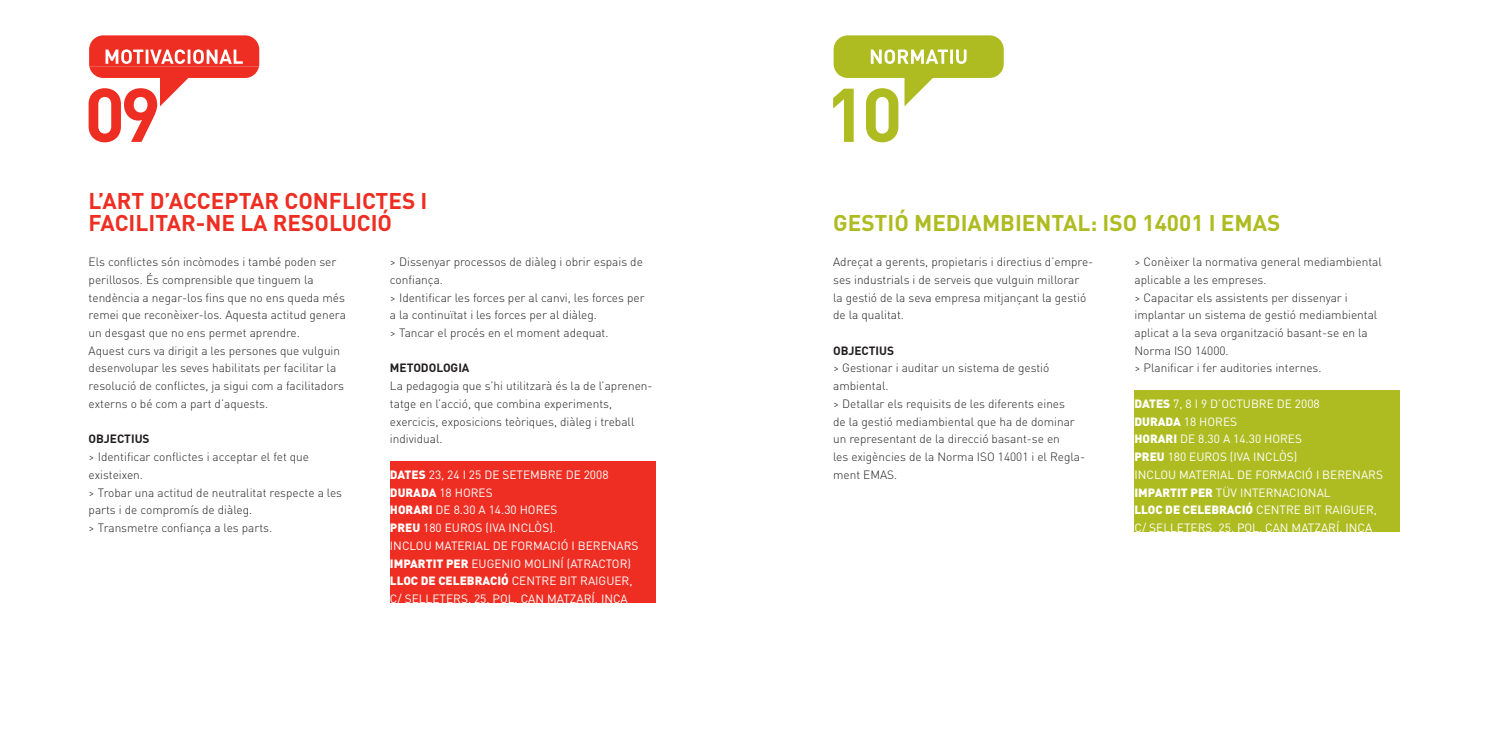
<style>
.page{position:relative;width:1489px;height:745px;background:#fff}
.page>*{position:absolute;margin:0;border:0;box-sizing:border-box;transform-origin:0 0}
.t1{font:700 74.75px "DIN";color:#aebc21}
.t2{font:700 74.75px "DIN";color:#ee2e22}
.t3{font:700 22.5px/21.2px "DIN";color:#ee2e22}
.t4{font:700 22.5px "DIN";color:#aebc21}
.t5{font:300 11.88px/17.8px "DIN";color:#231f20}
.t6{font:11.88px/17.8px "DIN";color:#fff}
.t7{font:700 11.88px "DIN";color:#231f20}
.s1{font-weight:900}
</style>
<div class="page">
<div style="left:390px;top:461px;width:266px;height:141px;background:#ee2e22"></div>
<div style="left:1134px;top:390px;width:266px;height:141px;background:#aebc21"></div>
<svg style="left:833px;top:35px;width:170px;height:71px"></svg>
<svg style="left:89px;top:35px;width:170px;height:71px"></svg>
<h1 class="t2" style="left:84px;top:66px;width:78px">09</h1>
<h2 class="t3" style="left:89px;top:189px;width:340px">L’ART D’ACCEPTAR CONFLICTES I<br>FACILITAR-NE LA RESOLUCIÓ</h2>
<p class="t5" style="left:89px;top:252px;width:259px">Els conflictes són incòmodes i també poden ser perillosos. És comprensible que tinguem la tendència a negar-los fins que no ens queda més remei que reconèixer-los. Aquesta actitud genera un desgast que no ens permet aprendre.<br>Aquest curs va dirigit a les persones que vulguin desenvolupar les seves habilitats per facilitar la resolució de conflictes, ja sigui com a facilitadors externs o bé com a part d’aquests.</p>
<p class="t7" style="left:89px;top:431px;width:62px">OBJECTIUS</p>
<p class="t5" style="left:89px;top:447px;width:255px">&gt; Identificar conflictes i acceptar el fet que existeixen.<br>&gt; Trobar una actitud de neutralitat respecte a les parts i de compromís de diàleg.<br>&gt; Transmetre confiança a les parts.</p>
<p class="t5" style="left:390px;top:252px;width:256px">&gt; Dissenyar processos de diàleg i obrir espais de confiança.<br>&gt; Identificar les forces per al canvi, les forces per a la continuïtat i les forces per al diàleg.<br>&gt; Tancar el procés en el moment adequat.</p>
<p class="t7" style="left:390px;top:360px;width:81px">METODOLOGIA</p>
<p class="t5" style="left:390px;top:377px;width:264px">La pedagogia que s’hi utilitzarà és la de l’aprenen&shy;tatge en l’acció, que combina experiments, exercicis, exposicions teòriques, diàleg i treball individual.</p>
<p class="t6" style="left:390px;top:465px;width:250px"><span class="s1">DATES</span> 23, 24 I 25 DE SETEMBRE DE 2008<br><span class="s1">DURADA</span> 18 HORES<br><span class="s1">HORARI</span> DE 8.30 A 14.30 HORES<br><span class="s1">PREU</span> 180 EUROS (IVA INCLÒS).<br>INCLOU MATERIAL DE FORMACIÓ I BERENARS<br><span class="s1">IMPARTIT PER</span> EUGENIO MOLINÍ (ATRACTOR)<br><span class="s1">LLOC DE CELEBRACIÓ</span> CENTRE BIT RAIGUER,<br>C/ SELLETERS, 25, POL. CAN MATZARÍ, INCA</p>
<h1 class="t1" style="left:825px;top:66px;width:79px">10</h1>
<h2 class="t4" style="left:833px;top:207px;width:449px">GESTIÓ MEDIAMBIENTAL: ISO 14001 I EMAS</h2>
<p class="t5" style="left:833px;top:252px;width:262px">Adreçat a gerents, propietaris i directius d’empre&shy;ses industrials i de serveis que vulguin millorar<br>la gestió de la seva empresa mitjançant la gestió de la qualitat.</p>
<p class="t7" style="left:833px;top:342px;width:62px">OBJECTIUS</p>
<p class="t5" style="left:833px;top:359px;width:253px">&gt; Gestionar i auditar un sistema de gestió ambiental.<br>&gt; Detallar els requisits de les diferents eines<br>de la gestió mediambiental que ha de dominar un representant de la direcció basant-se en<br>les exigències de la Norma ISO 14001 i el Regla&shy;ment EMAS.</p>
<p class="t5" style="left:1134px;top:252px;width:249px">&gt; Conèixer la normativa general mediambiental aplicable a les empreses.<br>&gt; Capacitar els assistents per dissenyar i implantar un sistema de gestió mediambiental aplicat a la seva organització basant-se en la Norma ISO 14000.<br>&gt; Planificar i fer auditories internes.</p>
<p class="t6" style="left:1134px;top:394px;width:250px"><span class="s1">DATES</span> 7, 8 I 9 D’OCTUBRE DE 2008<br><span class="s1">DURADA</span> 18 HORES<br><span class="s1">HORARI</span> DE 8.30 A 14.30 HORES<br><span class="s1">PREU</span> 180 EUROS (IVA INCLÒS)<br>INCLOU MATERIAL DE FORMACIÓ I BERENARS<br><span class="s1">IMPARTIT PER</span> TÜV INTERNACIONAL<br><span class="s1">LLOC DE CELEBRACIÓ</span> CENTRE BIT RAIGUER,<br>C/ SELLETERS, 25, POL. CAN MATZARÍ, INCA</p>
</div>
